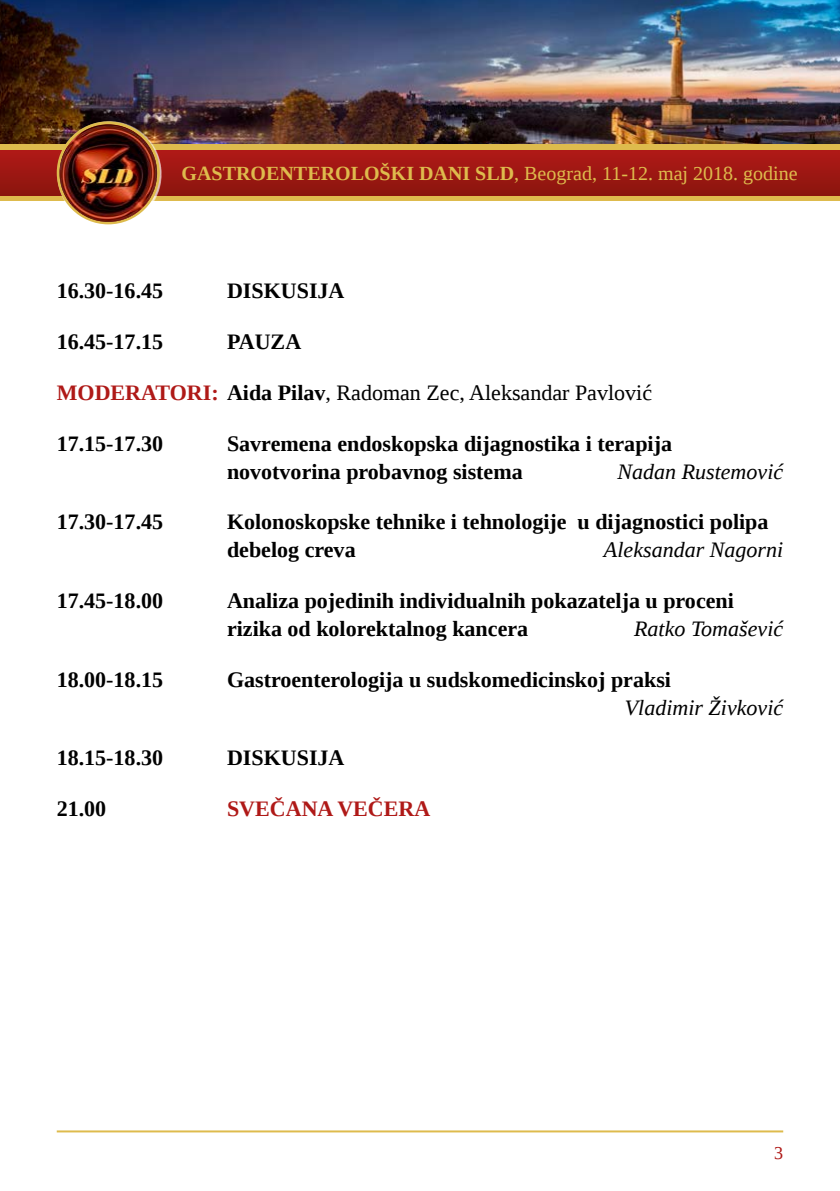
<style>
.page{position:relative;width:840px;height:1191px;background:#fff}
.page>*{position:absolute;margin:0;border:0;box-sizing:border-box;transform-origin:0 0}
.program_satnica{font:700 22px/28px "Liberation Serif";color:#000}
.moderatori{font:22px "Liberation Serif";color:#000}
.program_satnica-2{font:italic 22px "Liberation Serif";color:#000}
.program_satnica-3{font:700 22px "Liberation Serif";color:#af1917}
.t1{font:20px "Liberation Serif";color:#debb4d}
.t2{font:18px "Liberation Serif";color:#af1917}
.s1{font-weight:700}
.s2{font-weight:700;color:#af1917}
.s3{font-weight:400;font-style:italic}
</style>
<div class="page">
<img style="left:0;top:0;width:839px;height:144px">
<div style="left:0;top:144px;width:839px;height:57px;background:#debb4d"></div>
<div style="left:0;top:150px;width:839px;height:45px;background:linear-gradient(to bottom,#b01917,#8b160e)"></div>
<svg style="left:0;top:150px;width:1px;height:45px"></svg>
<div style="left:57px;top:122px;width:104px;height:104px;background:#fff;opacity:.75"></div>
<svg style="left:57px;top:121px;width:103px;height:103px"></svg>
<img style="left:59px;top:124px;width:98px;height:98px;border-radius:49px">
<hr style="left:57px;top:1130px;width:725px;height:2px;background:#debb4d">
<p class="t1" style="left:181px;top:160px;width:617px"><span class="s1">GASTROENTEROLOŠKI DANI SLD</span>, Beograd, 11-12. maj 2018. godine</p>
<p class="program_satnica" style="left:57px;top:277px;width:108px">16.30-16.45</p>
<p class="program_satnica" style="left:227px;top:277px;width:119px">DISKUSIJA</p>
<p class="program_satnica" style="left:57px;top:327px;width:108px">16.45-17.15</p>
<p class="program_satnica" style="left:227px;top:327px;width:76px">PAUZA</p>
<p class="moderatori" style="left:57px;top:378px;width:596px"><span class="s2">MODERATORI:</span> <span class="s1">Aida Pilav</span>, Radoman Zec, Aleksandar Pavlović</p>
<p class="program_satnica" style="left:57px;top:429px;width:108px">17.15-17.30</p>
<p class="program_satnica" style="left:227px;top:429px;width:446px">Savremena endoskopska dijagnostika i terapija novotvorina probavnog sistema</p>
<p class="program_satnica-2" style="left:617px;top:457px;width:167px">Nadan Rustemović</p>
<p class="program_satnica" style="left:57px;top:507px;width:108px">17.30-17.45</p>
<p class="program_satnica" style="left:227px;top:507px;width:542px">Kolonoskopske tehnike i tehnologije u dijagnostici polipa debelog creva</p>
<p class="program_satnica-2" style="left:603px;top:535px;width:181px">Aleksandar Nagorni</p>
<p class="program_satnica" style="left:57px;top:586px;width:108px">17.45-18.00</p>
<p class="program_satnica" style="left:227px;top:586px;width:508px">Analiza pojedinih individualnih pokazatelja u proceni rizika od kolorektalnog kancera</p>
<p class="program_satnica-2" style="left:633px;top:614px;width:150px">Ratko Tomašević</p>
<p class="program_satnica" style="left:57px;top:665px;width:108px">18.00-18.15</p>
<p class="program_satnica" style="left:624px;top:665px;width:160px;text-indent:-397px">Gastroenterologija u sudskomedicinskoj praksi<br><span class="s3">Vladimir Živković</span></p>
<p class="program_satnica" style="left:57px;top:743px;width:108px">18.15-18.30</p>
<p class="program_satnica" style="left:227px;top:743px;width:119px">DISKUSIJA</p>
<p class="program_satnica" style="left:57px;top:794px;width:51px">21.00</p>
<p class="program_satnica-3" style="left:227px;top:794px;width:205px">SVEČANA VEČERA</p>
<p class="t2" style="left:773px;top:1141px;width:10px">3</p>
</div>
